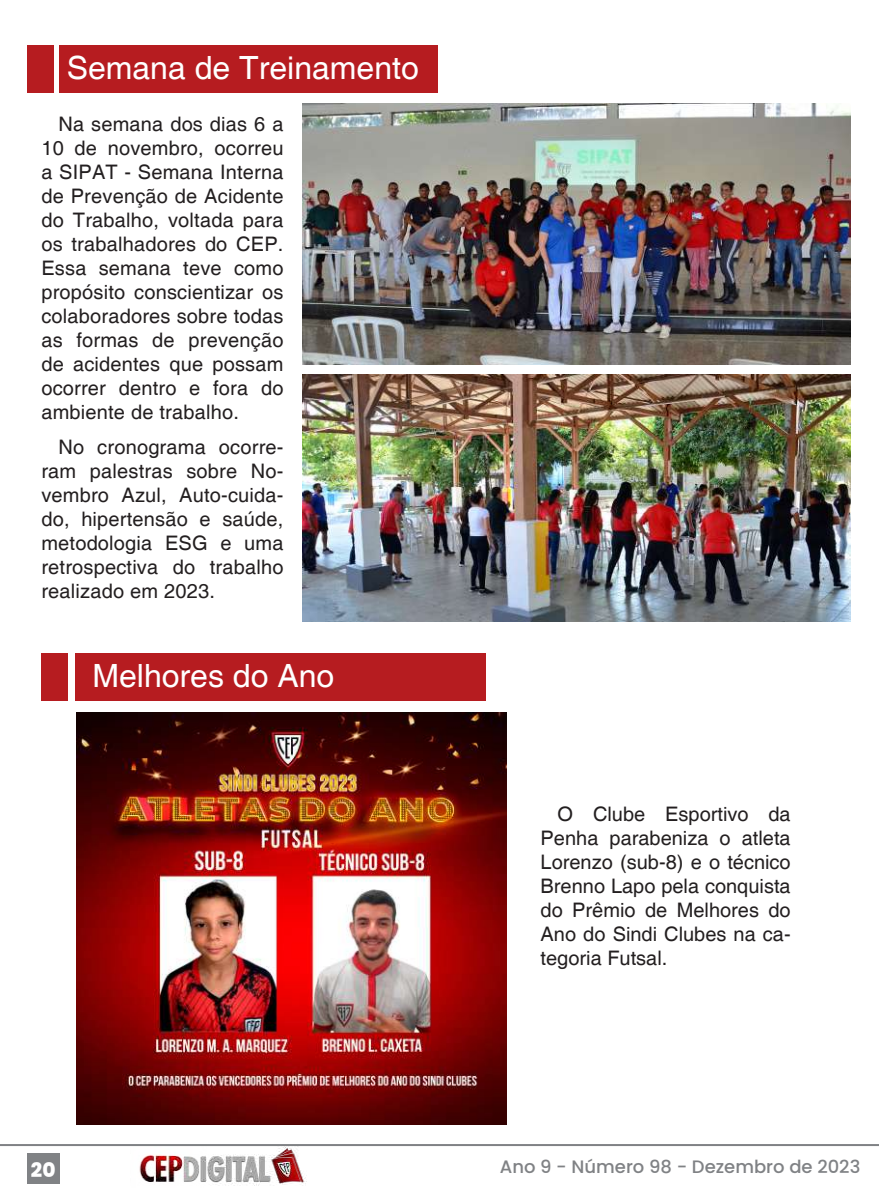
<style>
.page{position:relative;width:879px;height:1191px;background:#fff}
.page>*{position:absolute;margin:0;border:0;box-sizing:border-box;transform-origin:0 0}
.t1{font:32px "Helvetica";color:#fff}
.t2{font:20px/24px "Helvetica";letter-spacing:.01em;color:#231f20;text-align:justify}
.t3{font:800 20px "Poppins";color:#fff}
.t4{font:500 18px "Poppins";color:#808285}
</style>
<div class="page">
<div style="left:27px;top:1152px;width:33px;height:31px;background:#808285"></div>
<img style="left:139px;top:1146px;width:168px;height:40px">
<hr style="left:0;top:1144px;width:879px;height:2px;background:#808285">
<div style="left:28px;top:45px;width:26px;height:47px;background:#b61c20"></div>
<div style="left:60px;top:45px;width:378px;height:47px;background:#b61c20"></div>
<img style="left:302px;top:104px;width:548px;height:261px">
<img style="left:302px;top:374px;width:548px;height:247px">
<div style="left:75px;top:653px;width:411px;height:48px;background:#b61c20"></div>
<div style="left:41px;top:653px;width:26px;height:48px;background:#b61c20"></div>
<img style="left:77px;top:712px;width:429px;height:412px">
<h1 class="t1" style="left:67px;top:49px;width:354px">Semana de Treinamento</h1>
<p class="t2" style="left:41px;top:112px;width:244px;text-indent:17px">Na semana dos dias 6 a 10 de novembro, ocorreu a SIPAT - Semana Interna de Prevenção de Acidente do Trabalho, voltada para os trabalhadores do CEP.<br>Essa semana teve como propósito conscientizar os colaboradores sobre todas as formas de prevenção de acidentes que possam ocorrer dentro e fora do ambiente de trabalho.</p>
<p class="t2" style="left:41px;top:436px;width:244px;text-indent:17px">No cronograma ocorre&shy;ram palestras sobre No&shy;vembro Azul, Auto-cuida&shy;do, hipertensão e saúde, metodologia ESG e uma retrospectiva do trabalho realizado em 2023.</p>
<h1 class="t1" style="left:92px;top:657px;width:243px">Melhores do Ano</h1>
<p class="t2" style="left:540px;top:803px;width:252px;text-indent:17px">O Clube Esportivo da Penha parabeniza o atleta Lorenzo (sub-8) e o técnico Brenno Lapo pela conquista do Prêmio de Melhores do Ano do Sindi Clubes na ca&shy;tegoria Futsal.</p>
<p class="t3" style="left:31px;top:1158px;width:26px">20</p>
<p class="t4" style="left:500px;top:1156px;width:362px">Ano 9 - Número 98 - Dezembro de 2023</p>
</div>
